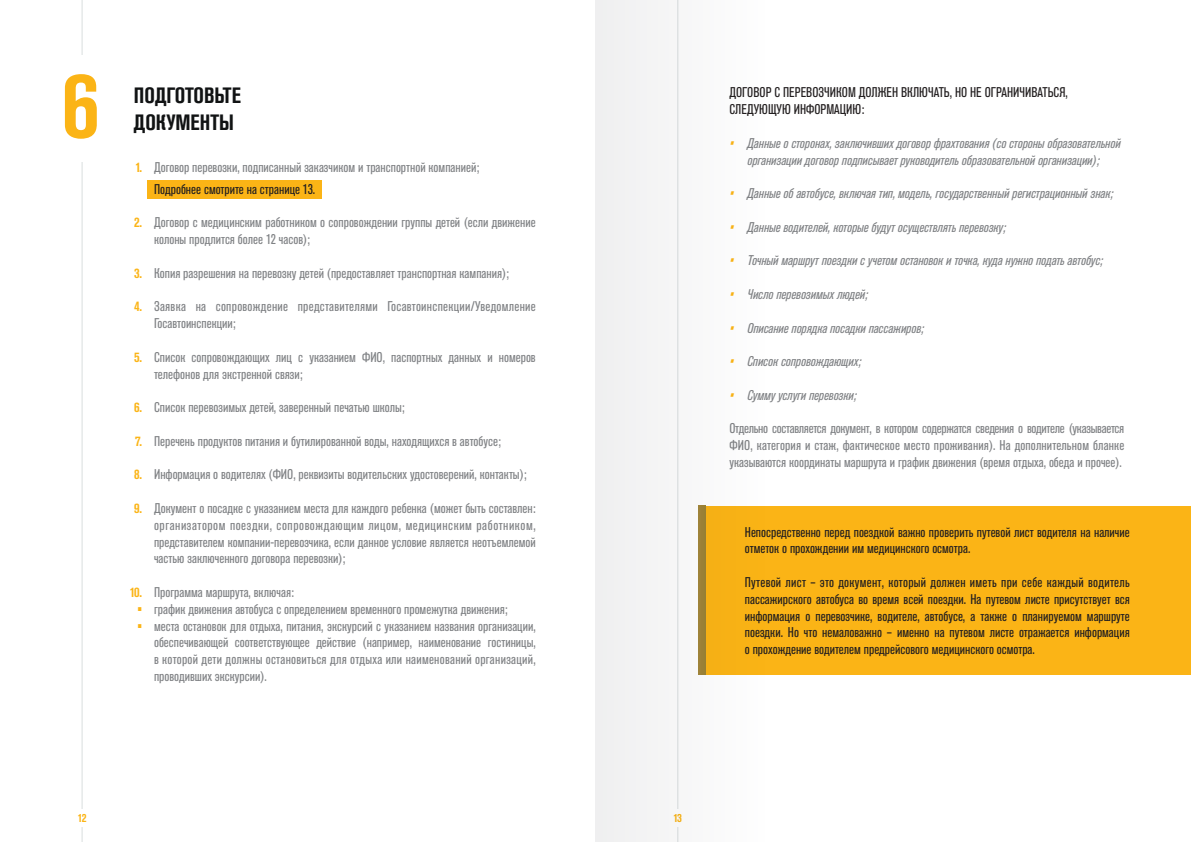
<style>
.page{position:relative;width:1191px;height:842px;background:#fff}
.page>*{position:absolute;margin:0;border:0;box-sizing:border-box;transform-origin:0 0}
.t1{font:700 condensed 94.5px "Akzidenz Grotesk Pro";color:#fbb416}
.t2{font:700 condensed 22px "Akzidenz Grotesk Pro";color:#111314}
.t3{font:condensed 14px/16.8px "Akzidenz Grotesk Pro";color:#808285;text-align:justify}
.t4{font:condensed 14px/16.8px "Akzidenz Grotesk Pro";color:#231f20}
.t5{font:italic condensed 14px "Akzidenz Grotesk Pro";color:#808285}
.t6{font:condensed 14px/16.8px "Akzidenz Grotesk Pro";letter-spacing:.02em;color:#808285}
.t7{font:700 condensed 14px "Akzidenz Grotesk Pro";color:#fbb416}
.t8{font:700 condensed 12px "Akzidenz Grotesk Pro";color:#fbb416}
.s1{color:#fbb416}
</style>
<div class="page">
<hr style="left:82px;top:0;width:1px;height:842px;background:#d9dfdf">
<div style="left:69px;top:809px;width:27px;height:18px;background:#fff"></div>
<div style="left:147px;top:180px;width:174px;height:19px;background:#fbb416"></div>
<div style="left:705px;top:506px;width:486px;height:168px;background:#fbb416"></div>
<div style="left:46px;top:55px;width:72px;height:106px;background:#fff"></div>
<svg style="left:595px;top:0;width:196px;height:842px;fill:#f7f6f6"></svg>
<p class="t1" style="left:62px;top:44px;width:39px">6</p>
<p class="t2" style="left:134px;top:81px;width:108px">ПОДГОТОВЬТЕ</p>
<p class="t2" style="left:134px;top:108px;width:101px">ДОКУМЕНТЫ</p>
<p class="t7" style="left:136px;top:158px;width:8px">1.</p>
<p class="t3" style="left:154px;top:158px;width:327px">Договор перевозки, подписанный заказчиком и транспортной компанией;</p>
<p class="t4" style="left:154px;top:180px;width:163px">Подробнее смотрите на странице 13.</p>
<p class="t3" style="left:154px;top:214px;width:383px">Договор с медицинским работником о сопровождении группы детей (если движение колоны продлится более 12 часов);</p>
<p class="t3" style="left:154px;top:264px;width:356px">Копия разрешения на перевозку детей (предоставляет транспортная кампания);</p>
<p class="t6" style="left:154px;top:298px;width:383px">Заявка на сопровождение представителями Госавтоинспекции/Уведомление<br>Госавтоинспекции;</p>
<p class="t3" style="left:154px;top:348px;width:383px">Список сопровождающих лиц с указанием ФИО, паспортных данных и номеров телефонов для экстренной связи;</p>
<p class="t3" style="left:154px;top:399px;width:252px">Список перевозимых детей, заверенный печатью школы;</p>
<p class="t3" style="left:154px;top:432px;width:348px">Перечень продуктов питания и бутилированной воды, находящихся в автобусе;</p>
<p class="t3" style="left:154px;top:466px;width:374px">Информация о водителях (ФИО, реквизиты водительских удостоверений, контакты);</p>
<p class="t3" style="left:154px;top:499px;width:383px">Документ о посадке с указанием места для каждого ребенка (может быть составлен: организатором поездки, сопровождающим лицом, медицинским работником, представителем компании-перевозчика, если данное условие является неотъемлемой частью заключенного договора перевозки);</p>
<p class="t3" style="left:154px;top:583px;width:141px">Программа маршрута, включая:</p>
<p class="t3" style="left:154px;top:600px;width:355px">график движения автобуса с определением временного промежутка движения;</p>
<p class="t3" style="left:154px;top:617px;width:383px">места остановок для отдыха, питания, экскурсий с указанием названия организации, обеспечивающей соответствующее действие (например, наименование гостиницы, в которой дети должны остановиться для отдыха или наименований организаций, проводивших экскурсии).</p>
<p class="t7" style="left:134px;top:213px;width:9px">2.</p>
<p class="t7" style="left:134px;top:264px;width:9px">3.</p>
<p class="t7" style="left:134px;top:297px;width:9px">4.</p>
<p class="t7" style="left:134px;top:348px;width:9px">5.</p>
<p class="t7" style="left:134px;top:398px;width:9px">6.</p>
<p class="t7" style="left:135px;top:432px;width:9px">7.</p>
<p class="t7" style="left:134px;top:465px;width:9px">8.</p>
<p class="t7" style="left:134px;top:499px;width:9px">9.</p>
<p class="t7" style="left:130px;top:583px;width:14px">10.</p>
<p class="t7" style="left:137px;top:600px;width:6px">•</p>
<p class="t7" style="left:137px;top:617px;width:6px">•</p>
<p class="t4" style="left:729px;top:84px;width:340px">ДОГОВОР С ПЕРЕВОЗЧИКОМ ДОЛЖЕН ВКЛЮЧАТЬ, НО НЕ ОГРАНИЧИВАТЬСЯ,</p>
<p class="t4" style="left:729px;top:101px;width:136px">СЛЕДУЮЩУЮ ИНФОРМАЦИЮ:</p>
<p class="t5" style="left:729px;top:134px;width:393px"><span class="s1">•</span> Данные о сторонах, заключивших договор фрахтования (со стороны образовательной</p>
<p class="t5" style="left:747px;top:151px;width:354px">организации договор подписывает руководитель образовательной организации);</p>
<p class="t5" style="left:729px;top:184px;width:385px"><span class="s1">•</span> Данные об автобусе, включая тип, модель, государственный регистрационный знак;</p>
<p class="t5" style="left:729px;top:218px;width:278px"><span class="s1">•</span> Данные водителей, которые будут осуществлять перевозку;</p>
<p class="t5" style="left:729px;top:251px;width:375px"><span class="s1">•</span> Точный маршрут поездки с учетом остановок и точка, куда нужно подать автобус;</p>
<p class="t5" style="left:729px;top:285px;width:140px"><span class="s1">•</span> Число перевозимых людей;</p>
<p class="t5" style="left:729px;top:319px;width:196px"><span class="s1">•</span> Описание порядка посадки пассажиров;</p>
<p class="t5" style="left:729px;top:352px;width:133px"><span class="s1">•</span> Список сопровождающих;</p>
<p class="t5" style="left:729px;top:386px;width:129px"><span class="s1">•</span> Сумму услуги перевозки;</p>
<p class="t3" style="left:729px;top:420px;width:396px">Отдельно составляется документ, в котором содержатся сведения о водителе (указывается ФИО, категория и стаж, фактическое место проживания). На дополнительном бланке указываются координаты маршрута и график движения (время отдыха, обеда и прочее).</p>
<p class="t4" style="left:745px;top:523px;width:386px">Непосредственно перед поездкой важно проверить путевой лист водителя на наличие отметок о прохождении им медицинского осмотра.</p>
<p class="t4" style="left:745px;top:573px;width:386px;text-align:justify">Путевой лист – это документ, который должен иметь при себе каждый водитель пассажирского автобуса во время всей поездки. На путевом листе присутствует вся информация о перевозчике, водителе, автобусе, а также о планируемом маршруте поездки. Но что немаловажно – именно на путевом листе отражается информация о прохождение водителем предрейсового медицинского осмотра.</p>
<p class="t8" style="left:78px;top:810px;width:10px">12</p>
<p class="t8" style="left:673px;top:810px;width:10px">13</p>
</div>
